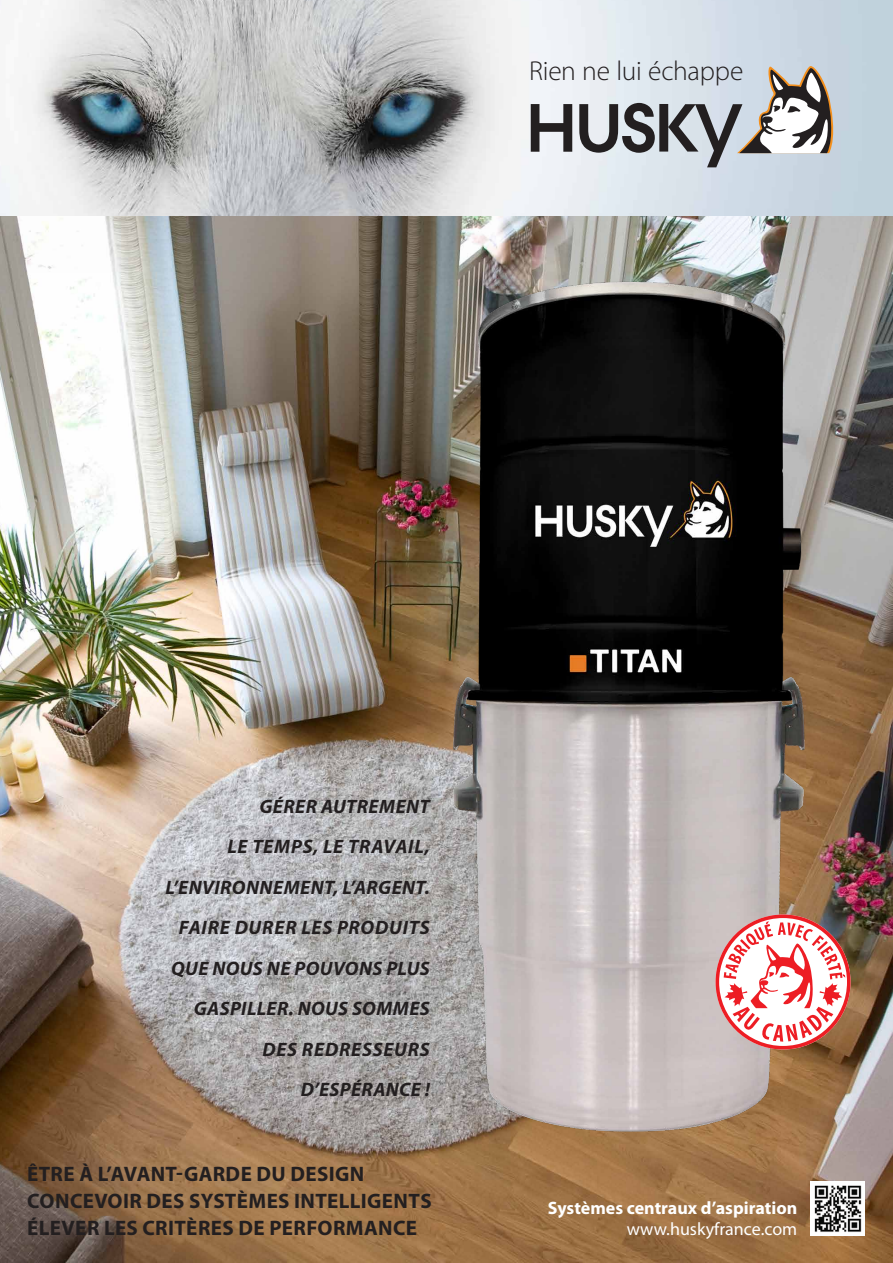
<style>
.page{position:relative;width:893px;height:1263px;background:#fff}
.page>*{position:absolute;margin:0;border:0;box-sizing:border-box;transform-origin:0 0}
.t1{font:300 27.45px "Myriad Pro";letter-spacing:-.01em;color:#231f20}
.t2{font:700 21px/27px "Myriad Pro";letter-spacing:.015em;color:#231f20}
.t3{font:italic 700 19.5px/40.5px "Myriad Pro";letter-spacing:.025em;color:#231f20;text-align:right}
.t4{font:700 18px "Myriad Pro";color:#fff}
.t5{font:18px "Myriad Pro";color:#fff}
</style>
<div class="page">
<img style="left:0;top:0;width:893px;height:216px">
<img style="left:0;top:216px;width:893px;height:1047px">
<img style="left:810px;top:1181px;width:54px;height:54px">
<svg style="left:531px;top:104px;width:41px;height:48px"></svg>
<svg style="left:579px;top:66px;width:254px;height:101px;background:#b3b6ba"></svg>
<img style="left:404px;top:252px;width:458px;height:912px">
<svg style="left:716px;top:914px;width:134px;height:135px"></svg>
<h1 class="t1" style="left:529px;top:54px;width:216px">Rien ne lui échappe</h1>
<p class="t3" style="left:165px;top:785px;width:266px">GÉRER AUTREMENT<br>LE TEMPS, LE TRAVAIL,<br>L’ENVIRONNEMENT, L’ARGENT.<br>FAIRE DURER LES PRODUITS<br>QUE NOUS NE POUVONS PLUS<br>GASPILLER. NOUS SOMMES<br>DES REDRESSEURS<br>D’ESPÉRANCE !</p>
<p class="t2" style="left:27px;top:1160px;width:406px">ÊTRE À L’AVANT-GARDE DU DESIGN<br>CONCEVOIR DES SYSTÈMES INTELLIGENTS<br>ÉLEVER LES CRITÈRES DE PERFORMANCE</p>
<p class="t4" style="left:548px;top:1196px;width:251px">Systèmes centraux d’aspiration</p>
<p class="t5" style="left:627px;top:1218px;width:172px">www.huskyfrance.com</p>
</div>
